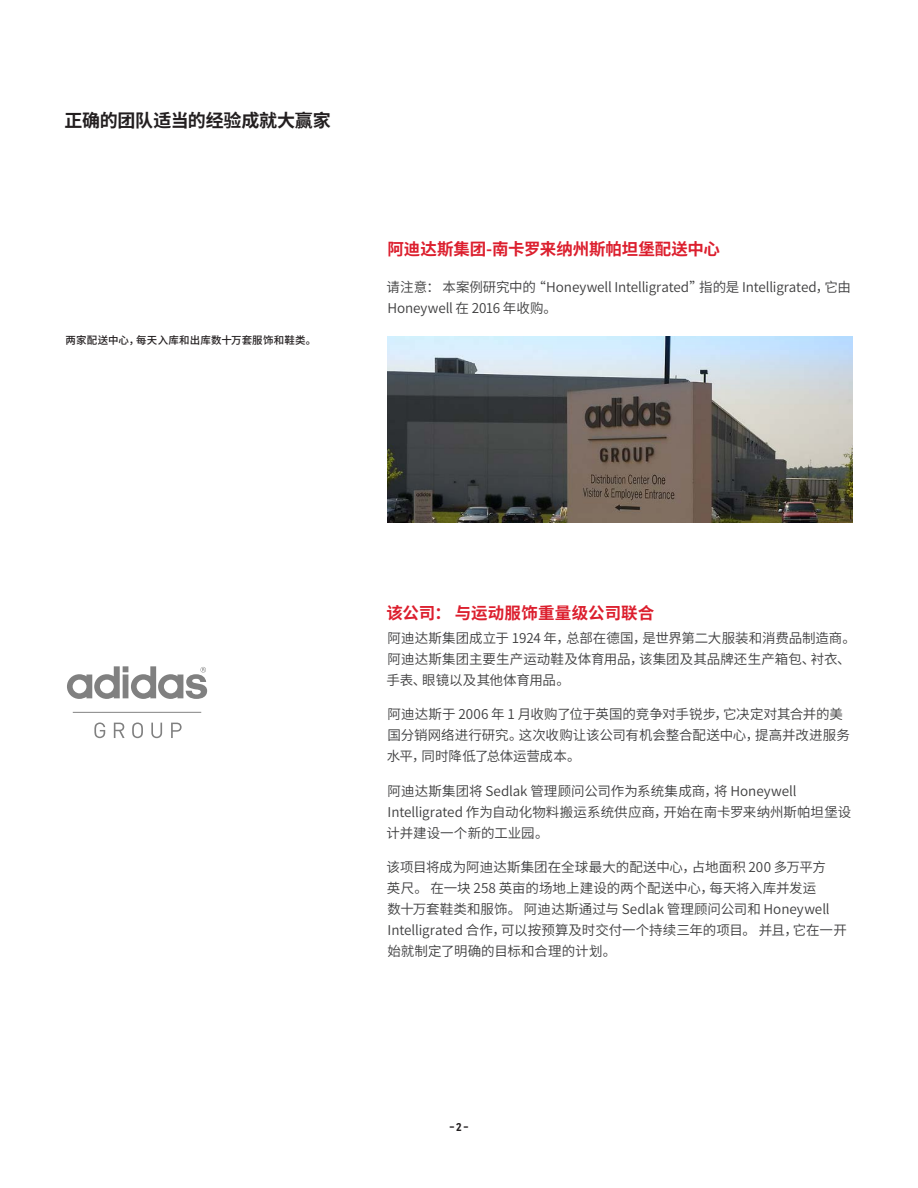
<style>
.page{position:relative;width:918px;height:1188px;background:#fff}
.page>*{position:absolute;margin:0;border:0;box-sizing:border-box;transform-origin:0 0}
.CN_Intro__Body{font:700 18px "Source Han Sans CN";letter-spacing:-.01em;color:#231f20}
.CN_Lead_in_2{font:700 16.5px "Source Han Sans CN";letter-spacing:-.005em;color:#dc1f2e}
.CN_SubHead__025_afte{font:700 16.5px "Source Han Sans CN";letter-spacing:.01em;color:#dc1f2e}
.CN_Body_correct{font:13.5px/21px "Source Han Sans CN";color:#3e3e3f}
.Subtitle_Page1{font:13.5px/21px "Source Han Sans CN";letter-spacing:-.01em;color:#3e3e3f}
.Page_Number{font:800 11.25px "Honeywell Cond";color:#231f20}
.CN_Caption{font:500 10.5px "Source Han Sans CN";letter-spacing:.01em;color:#231f20}
</style>
<div class="page">
<img style="left:387px;top:337px;width:466px;height:186px">
<hr style="left:73px;top:712px;width:128px;height:1px;background:#808080">
<svg style="left:67px;top:666px;width:140px;height:33px"></svg>
<svg style="left:94px;top:723px;width:11px;height:15px"></svg>
<svg style="left:114px;top:723px;width:11px;height:15px"></svg>
<svg style="left:132px;top:723px;width:11px;height:15px"></svg>
<svg style="left:151px;top:723px;width:11px;height:15px"></svg>
<svg style="left:171px;top:723px;width:11px;height:15px"></svg>
<p class="CN_Intro__Body" style="left:65px;top:110px;width:268px">正确的团队适当的经验成就大赢家</p>
<p class="CN_Caption" style="left:66px;top:334px;width:252px">两家配送中心，每天入库和出库数十万套服饰和鞋类。</p>
<p class="CN_Lead_in_2" style="left:388px;top:239px;width:334px">阿迪达斯集团-南卡罗来纳州斯帕坦堡配送中心</p>
<p class="Subtitle_Page1" style="left:387px;top:277px;width:466px">请注意： 本案例研究中的“Honeywell Intelligrated”指的是 Intelligrated，它由<br>Honeywell 在 2016 年收购。</p>
<p class="CN_SubHead__025_afte" style="left:387px;top:604px;width:269px">该公司： 与运动服饰重量级公司联合</p>
<p class="CN_Body_correct" style="left:387px;top:627px;width:471px">阿迪达斯集团成立于 1924 年，总部在德国，是世界第二大服装和消费品制造商。阿迪达斯集团主要生产运动鞋及体育用品，该集团及其品牌还生产箱包、衬衣、手表、眼镜以及其他体育用品。</p>
<p class="CN_Body_correct" style="left:387px;top:704px;width:465px">阿迪达斯于 2006 年 1 月收购了位于英国的竞争对手锐步，它决定对其合并的美国分销网络进行研究。这次收购让该公司有机会整合配送中心，提高并改进服务水平，同时降低了总体运营成本。</p>
<p class="CN_Body_correct" style="left:387px;top:780px;width:466px">阿迪达斯集团将 Sedlak 管理顾问公司作为系统集成商，将 Honeywell<br>Intelligrated 作为自动化物料搬运系统供应商，开始在南卡罗来纳州斯帕坦堡设计并建设一个新的工业园。</p>
<p class="CN_Body_correct" style="left:387px;top:857px;width:462px">该项目将成为阿迪达斯集团在全球最大的配送中心，占地面积 200 多万平方<br>英尺。 在一块 258 英亩的场地上建设的两个配送中心，每天将入库并发运<br>数十万套鞋类和服饰。 阿迪达斯通过与 Sedlak 管理顾问公司和 Honeywell Intelligrated 合作，可以按预算及时交付一个持续三年的项目。 并且，它在一开始就制定了明确的目标和合理的计划。</p>
<p class="Page_Number" style="left:450px;top:1121px;width:20px">–2–</p>
</div>
